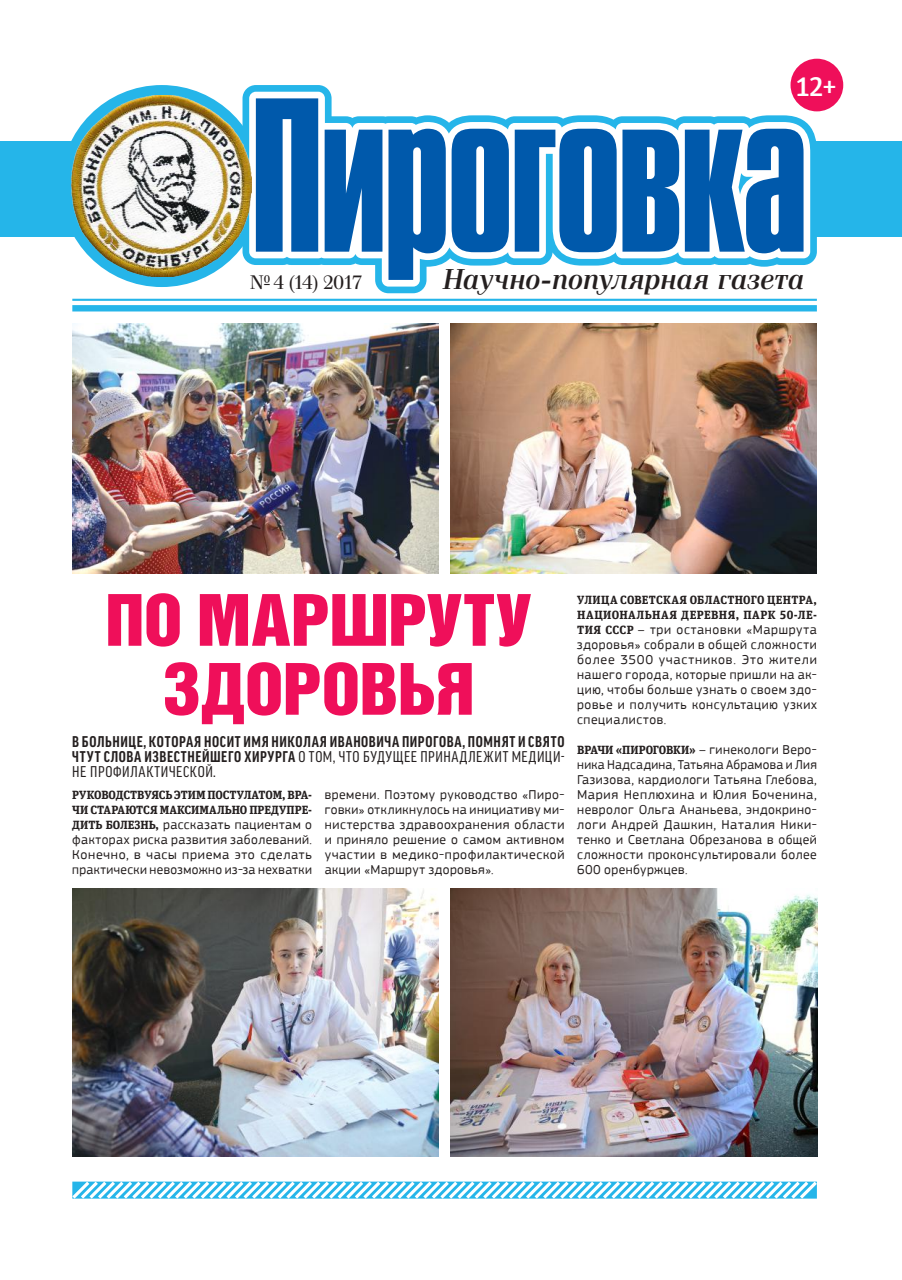
<style>
.page{position:relative;width:902px;height:1280px;background:#fff}
.page>*{position:absolute;margin:0;border:0;box-sizing:border-box;transform-origin:0 0}
.t1{font:71.85px/69px "Bastion Kontrast";letter-spacing:-.005em;color:#ef0f5a;text-align:center;scale:1.08 1}
.t2{font:italic 500 28.5px "Waldorf TL Pro";letter-spacing:-.005em;color:#241f1f}
.t3{font:500 27px "Unit Slab Offc Pro";color:#fff}
.t4{font:19.5px "Waldorf TL Pro";letter-spacing:-.095em;color:#241f1f}
.t5{font:700 condensed 15px/15px "Good Pro";letter-spacing:.045em;color:#241f1f;text-align:justify}
.t6{font:13.5px/15px "PF Square Sans Pro";letter-spacing:.04em;color:#241f1f;text-align:justify}
.t7{font:700 12px/15px "Unit Slab Offc Pro";letter-spacing:.005em;color:#241f1f}
.t8{font:700 12px/15px "Unit Slab Offc Pro";letter-spacing:.03em;color:#241f1f}
.s1{font-weight:400}
.s2{font-family:"Unit Slab Offc Pro";font-weight:700;font-size:12px}
.s3{font-family:"PF Square Sans Pro";font-weight:400;font-size:13.5px}
</style>
<div class="page">
<div style="left:0;top:141px;width:189px;height:96px;background:#25b5e9"></div>
<div style="left:712px;top:141px;width:189px;height:96px;background:#25b5e9"></div>
<div style="left:61px;top:85px;width:202px;height:202px;background:#25b5e9;border-radius:50%"></div>
<svg style="left:242px;top:85px;width:574px;height:208px"></svg>
<svg style="left:249px;top:92px;width:561px;height:195px"></svg>
<svg style="left:256px;top:98px;width:547px;height:182px;fill:#0059ab"></svg>
<img style="left:72px;top:96px;width:180px;height:180px">
<div style="left:790px;top:59px;width:53px;height:52px;background:#ef0f5a;border-radius:50%"></div>
<hr style="left:72px;top:299px;width:744px;height:2px;background:#25b5e9">
<div style="left:72px;top:305px;width:744px;height:6px;background:#25b5e9"></div>
<svg style="left:72px;top:1181px;width:745px;height:18px"></svg>
<img style="left:72px;top:323px;width:366px;height:251px">
<img style="left:72px;top:889px;width:366px;height:267px">
<img style="left:451px;top:323px;width:365px;height:250px">
<img style="left:451px;top:889px;width:366px;height:267px">
<h3 class="t3" style="left:795px;top:67px;width:43px">12+</h3>
<h3 class="t4" style="left:250px;top:270px;width:114px">№ 4 (14) 2017</h3>
<h2 class="t2" style="left:443px;top:263px;width:363px">Научно-популярная газета</h2>
<h1 class="t1" style="left:105px;top:585px;width:396px">ПО МАРШРУТУ<br>ЗДОРОВЬЯ</h1>
<p class="t5" style="left:72px;top:734px;width:493px">В БОЛЬНИЦЕ, КОТОРАЯ НОСИТ ИМЯ НИКОЛАЯ ИВАНОВИЧА ПИРОГОВА, ПОМНЯТ И СВЯТО ЧТУТ СЛОВА ИЗВЕСТНЕЙШЕГО ХИРУРГА <span class="s1">О ТОМ, ЧТО БУДУЩЕЕ ПРИНАДЛЕЖИТ МЕДИЦИ-НЕ ПРОФИЛАКТИЧЕСКОЙ.</span></p>
<p class="t7" style="left:72px;top:786px;width:241px">РУКОВОДСТВУЯСЬ ЭТИМ ПОСТУЛАТОМ, ВРА-<br>ЧИ СТАРАЮТСЯ МАКСИМАЛЬНО ПРЕДУПРЕ-</p>
<p class="t6" style="left:72px;top:817px;width:241px"><span class="s2">ДИТЬ БОЛЕЗНЬ,</span> рассказать пациентам о факторах риска развития заболеваний.<br>Конечно, в часы приема это сделать практически невозможно из-за нехватки</p>
<p class="t6" style="left:325px;top:787px;width:241px">времени. Поэтому руководство «Пиро&shy;говки» откликнулось на инициативу ми&shy;нистерства здравоохранения области и приняло решение о самом активном участии в медико-профилактической акции «Маршрут здоровья».</p>
<p class="t8" style="left:577px;top:591px;width:241px">УЛИЦА СОВЕТСКАЯ ОБЛАСТНОГО ЦЕНТРА,<br>НАЦИОНАЛЬНАЯ ДЕРЕВНЯ, ПАРК 50-ЛЕ-</p>
<p class="t6" style="left:577px;top:622px;width:241px"><span class="s2">ТИЯ СССР</span> – три остановки «Маршрута здоровья» собрали в общей сложности более 3500 участников. Это жители нашего города, которые пришли на ак&shy;цию, чтобы больше узнать о своем здо&shy;ровье и получить консультацию узких специалистов.</p>
<p class="t7" style="left:577px;top:741px;width:241px">ВРАЧИ «ПИРОГОВКИ» <span class="s3">– гинекологи Веро-</span></p>
<p class="t6" style="left:577px;top:757px;width:241px">ника Надсадина, Татьяна Абрамова и Лия Газизова, кардиологи Татьяна Глебова, Мария Неплюхина и Юлия Боченина, невролог Ольга Ананьева, эндокрино&shy;логи Андрей Дашкин, Наталия Ники&shy;тенко и Светлана Обрезанова в общей сложности проконсультировали более 600 оренбуржцев.</p>
</div>
